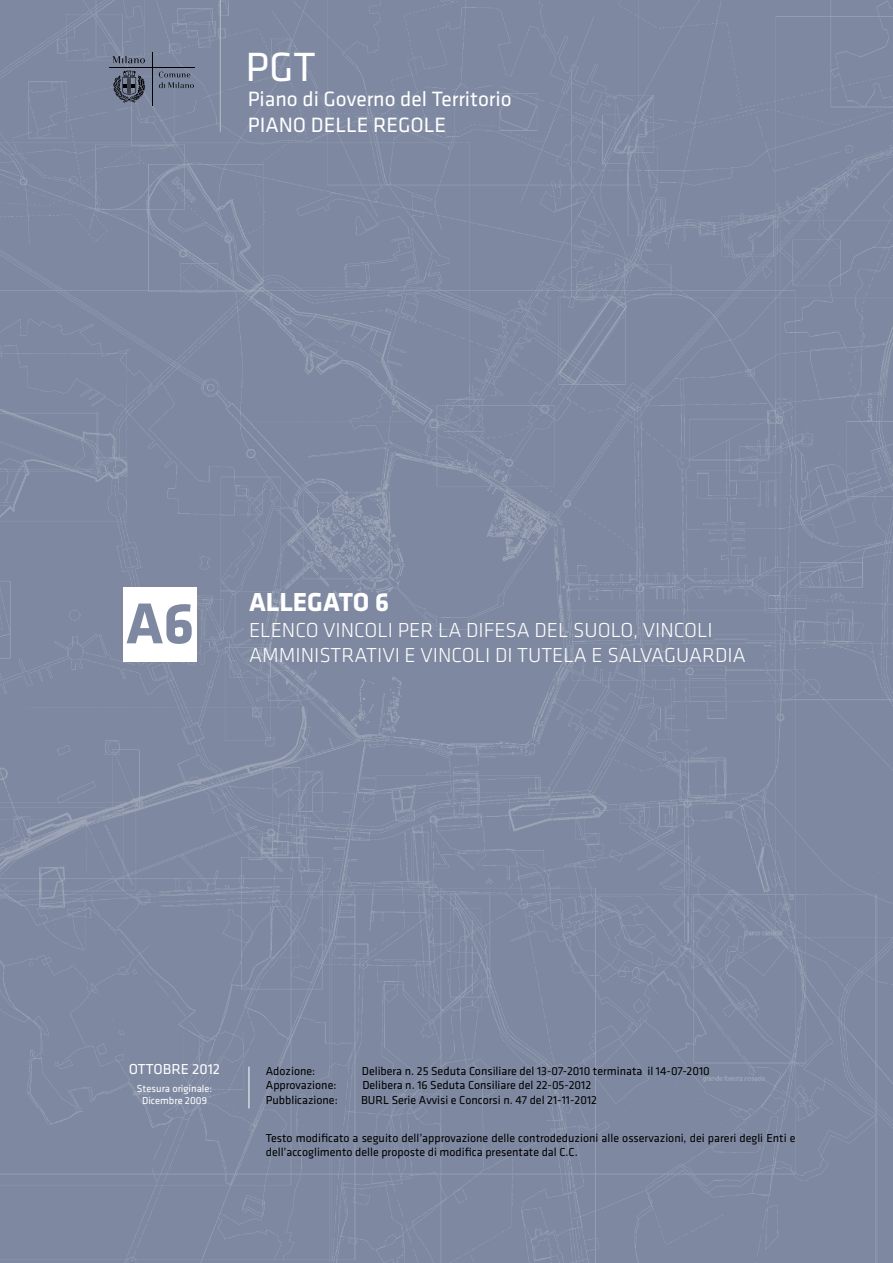
<style>
.page{position:relative;width:893px;height:1263px;background:#fff}
.page>*{position:absolute;margin:0;border:0;box-sizing:border-box;transform-origin:0 0}
.t1{font:700 59.7px "Klavika";color:#7e89a1}
.t2{font:42.3px "Klavika";color:#fff}
.t3{font:700 27px "Klavika";color:#fff}
.t4{font:21.45px/25.8px "Klavika";color:#fff}
.t5{font:300 21px/25.2px "Klavika";color:#fff}
.t6{font:15px "Klavika";color:#feffff}
.t7{font:12px/14.4px "Klavika";color:#000}
.t8{font:10.5px/12px "Klavika";color:#feffff;text-align:center}
</style>
<div class="page">
<img style="left:0;top:0;width:893px;height:1263px">
<div style="left:123px;top:587px;width:74px;height:74px;background:#fff"></div>
<hr style="left:152px;top:53px;width:1px;height:53px;background:#010101">
<hr style="left:110px;top:67px;width:85px;height:1px;background:#010101">
<svg style="left:159px;top:72px;width:35px;height:16px"></svg>
<svg style="left:113px;top:70px;width:32px;height:33px"></svg>
<svg style="left:112px;top:56px;width:33px;height:7px"></svg>
<hr style="left:220px;top:0;width:1px;height:132px;background:#bcbdc0">
<hr style="left:249px;top:1066px;width:1px;height:42px;background:#fff">
<h2 class="t2" style="left:246px;top:44px;width:72px">PGT</h2>
<h3 class="t4" style="left:248px;top:86px;width:265px">Piano di Governo del Territorio<br>PIANO DELLE REGOLE</h3>
<h1 class="t1" style="left:126px;top:591px;width:70px">A6</h1>
<h3 class="t3" style="left:249px;top:588px;width:142px">ALLEGATO 6</h3>
<h3 class="t5" style="left:249px;top:617px;width:498px">ELENCO VINCOLI PER LA DIFESA DEL SUOLO, VINCOLI<br>AMMINISTRATIVI E VINCOLI DI TUTELA E SALVAGUARDIA</h3>
<p class="t6" style="left:129px;top:1061px;width:93px">OTTOBRE 2012</p>
<p class="t8" style="left:137px;top:1083px;width:77px">Stesura originale:<br>Dicembre 2009</p>
<p class="t7" style="left:266px;top:1064px;width:51px">Adozione:</p>
<p class="t7" style="left:362px;top:1064px;width:349px">Delibera n. 25 Seduta Consiliare del 13-07-2010 terminata il 14-07-2010</p>
<p class="t7" style="left:266px;top:1078px;width:72px">Approvazione:</p>
<p class="t7" style="left:362px;top:1078px;width:230px">Delibera n. 16 Seduta Consiliare del 22-05-2012</p>
<p class="t7" style="left:266px;top:1093px;width:73px">Pubblicazione:</p>
<p class="t7" style="left:361px;top:1093px;width:237px">BURL Serie Avvisi e Concorsi n. 47 del 21-11-2012</p>
<p class="t7" style="left:266px;top:1130px;width:531px">Testo modificato a seguito dell’approvazione delle controdeduzioni alle osservazioni, dei pareri degli Enti e dell’accoglimento delle proposte di modifica presentate dal C.C.</p>
</div>
